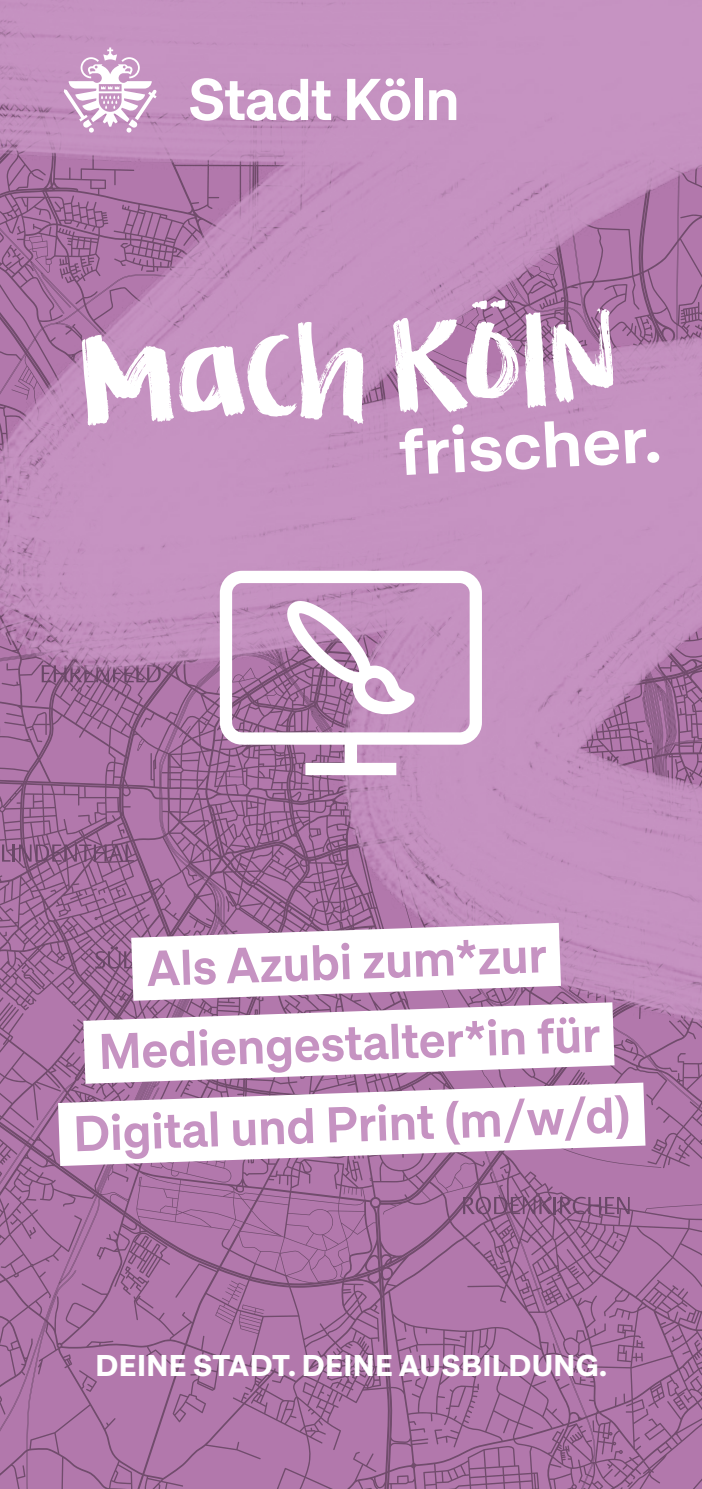
<style>
.page{position:relative;width:702px;height:1489px;background:#fff}
.page>*{position:absolute;margin:0;border:0;box-sizing:border-box;transform-origin:0 0}
.t1{font:104px "KG Lifeis Messy";color:#fff}
.t2{font:600 65.75px "Approach Koeln";color:#fff;scale:1.07 1}
.t3{font:600 50px/81.2px "Approach Koeln";color:#c693c2;text-align:center}
.t4{font:700 30px "Approach Koeln";letter-spacing:.01em;color:#fff}
</style>
<div class="page">
<svg style="left:0;top:1342px;width:702px;height:146px;background:#a871a3"></svg>
<img style="left:0;top:0;width:702px;height:1342px">
<svg style="left:64px;top:47px;width:93px;height:86px"></svg>
<svg style="left:190px;top:78px;width:141px;height:43px"></svg>
<svg style="left:347px;top:79px;width:63px;height:42px"></svg>
<div style="left:415px;top:79px;width:7px;height:41px;background:#fff"></div>
<svg style="left:429px;top:90px;width:27px;height:30px"></svg>
<svg style="left:67px;top:889px;width:558px;height:79px"></svg>
<svg style="left:19px;top:968px;width:659px;height:80px"></svg>
<svg style="left:0;top:1048px;width:702px;height:151px"></svg>
<svg style="left:220px;top:570px;width:262px;height:205px"></svg>
<h1 class="t1" style="left:77px;top:303px;width:535px;rotate:-3deg">Mach Köln</h1>
<h1 class="t2" style="left:396px;top:410px;width:247px;rotate:-3deg">frischer.</h1>
<p class="t3" style="left:66px;top:929px;width:558px;rotate:-2deg">Als Azubi zum*zur<br>Mediengestalter*in für<br>Digital und Print (m/w/d)</p>
<p class="t4" style="left:96px;top:1346px;width:513px">DEINE STADT. DEINE AUSBILDUNG.</p>
</div>
